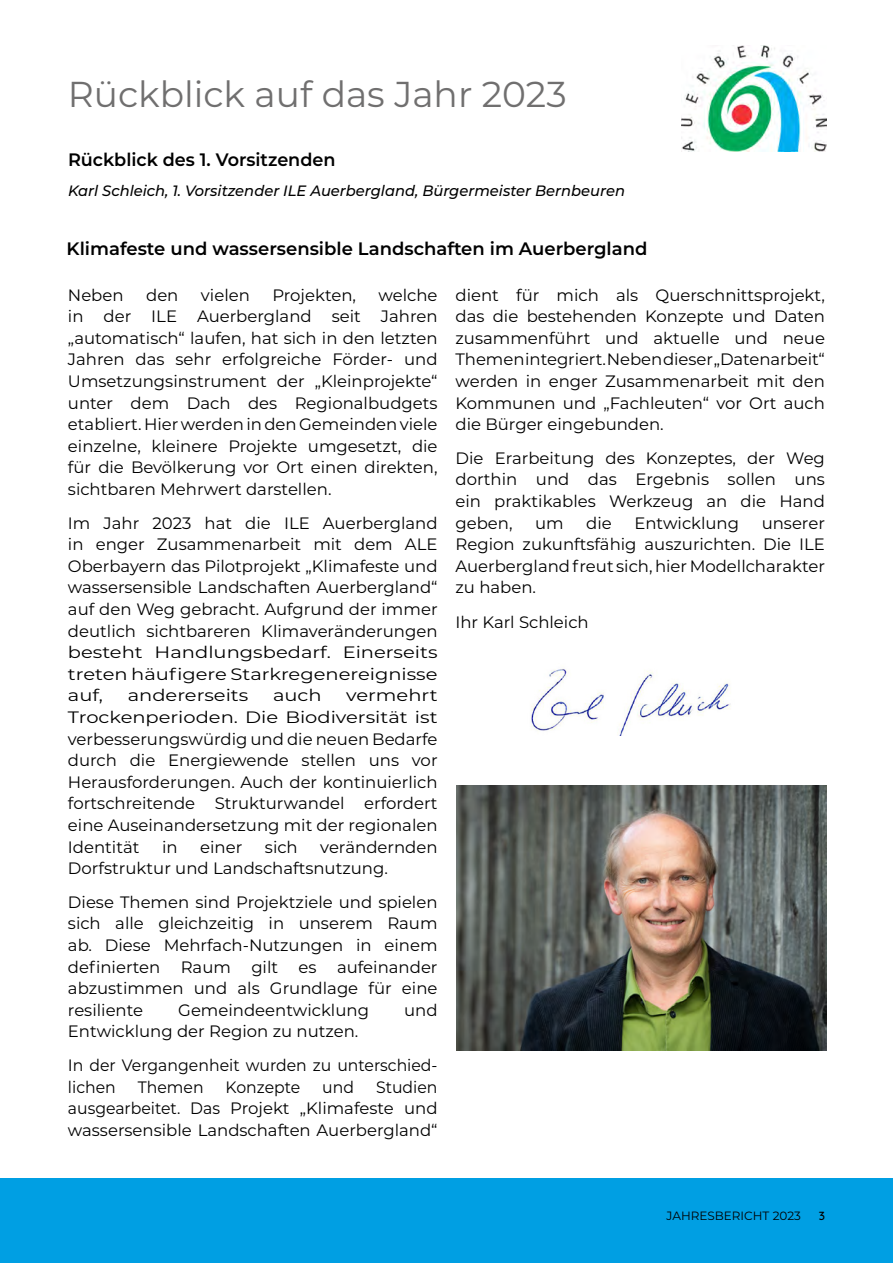
<style>
.page{position:relative;width:893px;height:1263px;background:#fff}
.page>*{position:absolute;margin:0;border:0;box-sizing:border-box;transform-origin:0 0}
.t1{font:36px "Montserrat";color:#706f6f}
.t2{font:600 18px "Montserrat";color:#000}
.t3{font:16.5px/21.6px "Montserrat";color:#000;text-align:justify}
.t4{font:16.5px/21.6px "Montserrat";color:#000;text-align:justify;scale:1.18 1}
.t5{font:16.5px/21.6px "Montserrat";color:#000;text-align:justify;scale:.95 1}
.t6{font:italic 500 15px "Montserrat";color:#000}
.t7{font:12px "Montserrat";color:#000}
.t8{font:500 12px "Quicksand";color:#000}
</style>
<div class="page">
<div style="left:0;top:1178px;width:893px;height:85px;background:#009fe3"></div>
<img style="left:681px;top:45px;width:145px;height:107px">
<img style="left:457px;top:786px;width:369px;height:264px">
<img style="left:530px;top:669px;width:201px;height:66px">
<h1 class="t1" style="left:68px;top:70px;width:500px">Rückblick auf das Jahr 2023</h1>
<p class="t2" style="left:68px;top:147px;width:269px">Rückblick des 1. Vorsitzenden</p>
<p class="t6" style="left:68px;top:180px;width:558px">Karl Schleich, 1. Vorsitzender ILE Auerbergland, Bürgermeister Bernbeuren</p>
<p class="t2" style="left:67px;top:236px;width:582px">Klimafeste und wassersensible Landschaften im Auerbergland</p>
<p class="t3" style="left:68px;top:283px;width:371px;text-indent:311px">welche in der ILE Auerbergland seit Jahren „automatisch“ laufen, hat sich in den letzten Jahren das sehr erfolgreiche Förder- und Umsetzungsinstrument der „Kleinprojekte“ unter dem Dach des Regionalbudgets etabliert. Hier werden in den Gemeinden viele einzelne, kleinere Projekte umgesetzt, die für die Bevölkerung vor Ort einen direkten, sichtbaren Mehrwert darstellen.</p>
<p class="t3" style="left:68px;top:511px;width:371px">Im Jahr 2023 hat die ILE Auerbergland in enger Zusammenarbeit mit dem ALE Oberbayern das Pilotprojekt „Klimafeste und wassersensible Landschaften Auerbergland“ auf den Weg gebracht. Aufgrund der immer deutlich sichtbareren Klimaveränderungen besteht Handlungsbedarf. Einerseits treten häufigere Starkregenereignisse auf,</p>
<p class="t3" style="left:68px;top:283px;width:57px">Neben</p>
<p class="t3" style="left:146px;top:283px;width:34px">den</p>
<p class="t3" style="left:201px;top:283px;width:50px">vielen</p>
<p class="t3" style="left:272px;top:283px;width:85px">Projekten,</p>
<p class="t4" style="left:68px;top:684px;width:315px;text-indent:278px">vermehrt Trockenperioden. Die Biodiversität ist verbesserungswürdig und die neuen Bedarfe durch die Energiewende stellen uns vor Herausforderungen. Auch der kontinuierlich fortschreitende Strukturwandel erfordert eine Auseinandersetzung mit der regionalen Identität</p>
<p class="t4" style="left:128px;top:684px;width:104px">andererseits</p>
<p class="t4" style="left:273px;top:684px;width:43px">auch</p>
<p class="t3" style="left:68px;top:835px;width:371px;text-indent:252px">verändernden<br>Dorfstruktur und Landschaftsnutzung.</p>
<p class="t3" style="left:68px;top:890px;width:371px">Diese Themen sind Projektziele und spielen sich alle gleichzeitig in unserem Raum ab. Diese Mehrfach-Nutzungen in einem definierten Raum gilt es aufeinander abzustimmen und als Grundlage für eine resiliente</p>
<p class="t3" style="left:162px;top:835px;width:17px">in</p>
<p class="t3" style="left:200px;top:835px;width:44px">einer</p>
<p class="t3" style="left:265px;top:835px;width:34px">sich</p>
<p class="t3" style="left:178px;top:998px;width:192px">Gemeindeentwicklung</p>
<p class="t3" style="left:404px;top:998px;width:35px">und</p>
<p class="t3" style="left:68px;top:1014px;width:371px;line-height:33.6px">Entwicklung der Region zu nutzen.<br>In der Vergangenheit wurden zu unterschied-</p>
<p class="t5" style="left:68px;top:1075px;width:52px">lichen</p>
<p class="t5" style="left:138px;top:1075px;width:71px">Themen</p>
<p class="t5" style="left:226px;top:1075px;width:80px">Konzepte</p>
<p class="t5" style="left:322px;top:1075px;width:35px">und</p>
<p class="t5" style="left:68px;top:1075px;width:391px;text-indent:308px">Studien ausgearbeitet. Das Projekt „Klimafeste und wassersensible Landschaften Auerbergland“</p>
<p class="t3" style="left:455px;top:283px;width:371px">dient für mich als Querschnittsprojekt, das die bestehenden Konzepte und Daten zusammenführt und aktuelle und neue Themen integriert. Neben dieser „Datenarbeit“ werden in enger Zusammenarbeit mit den Kommunen und „Fachleuten“ vor Ort auch die Bürger eingebunden.</p>
<p class="t3" style="left:455px;top:446px;width:371px">Die Erarbeitung des Konzeptes, der Weg dorthin und das Ergebnis sollen uns ein praktikables Werkzeug an die Hand geben,</p>
<p class="t3" style="left:535px;top:511px;width:30px">um</p>
<p class="t3" style="left:586px;top:511px;width:27px">die</p>
<p class="t3" style="left:634px;top:511px;width:106px">Entwicklung</p>
<p class="t3" style="left:455px;top:511px;width:371px;text-indent:306px">unserer Region zukunftsfähig auszurichten. Die ILE Auerbergland freut sich, hier Modellcharakter zu haben.</p>
<p class="t3" style="left:455px;top:611px;width:135px">Ihr Karl Schleich</p>
<p class="t7" style="left:667px;top:1207px;width:136px">JAHRESBERICHT 2023</p>
<p class="t8" style="left:819px;top:1206px;width:8px">3</p>
</div>
